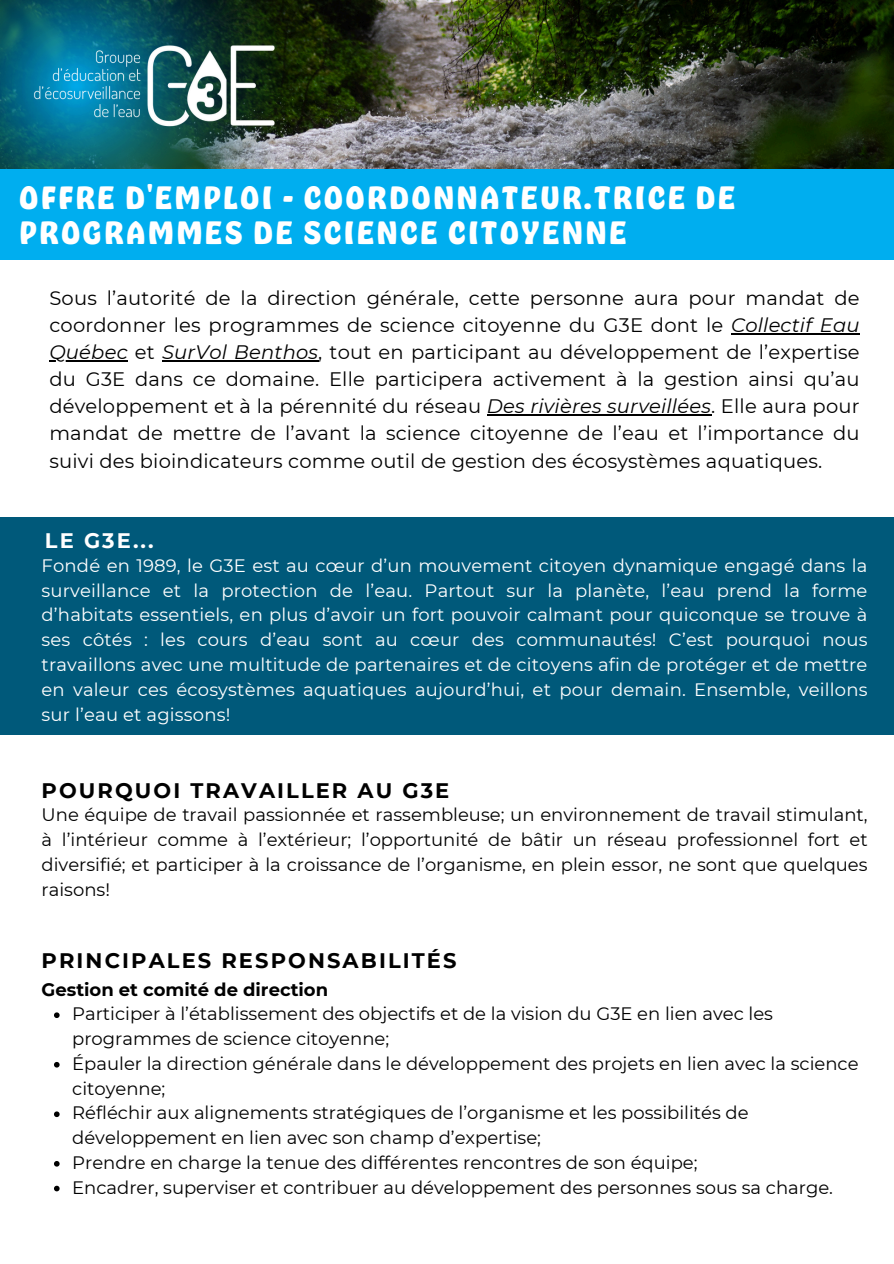
<style>
.page{position:relative;width:894px;height:1264px;background:#fff}
.page>*{position:absolute;margin:0;border:0;box-sizing:border-box;transform-origin:0 0}
.t1{font:700 29.55px/34.8px "Hobeaux";letter-spacing:.1em;color:#fff}
.t2{font:700 21px "Montserrat";letter-spacing:.1em;color:#000}
.t3{font:700 21px "Montserrat";color:#fff}
.t4{font:19.5px/27px "Montserrat";letter-spacing:.01em;color:#000}
.t5{font:18px/24.8px "Montserrat";color:#000}
.t6{font:18px/24.8px "Montserrat";letter-spacing:.01em;color:#fff;text-align:justify}
.t7{font:700 18px "Montserrat";color:#000}
.s1{font-style:italic}
</style>
<div class="page">
<div style="left:0;top:169px;width:893px;height:91px;background:#00aeef"></div>
<div style="left:0;top:517px;width:892px;height:217px;background:#00597a"></div>
<img style="left:329px;top:0;width:564px;height:169px">
<img style="left:0;top:0;width:329px;height:169px">
<img style="left:9px;top:20px;width:290px;height:130px">
<hr style="left:731px;top:333px;width:128px;height:2px;background:#000">
<hr style="left:49px;top:360px;width:79px;height:2px;background:#000">
<hr style="left:162px;top:360px;width:156px;height:2px;background:#000">
<hr style="left:487px;top:414px;width:224px;height:2px;background:#000">
<svg style="left:54px;top:1012px;width:6px;height:6px"></svg>
<svg style="left:54px;top:1062px;width:6px;height:5px"></svg>
<svg style="left:54px;top:1111px;width:6px;height:6px"></svg>
<svg style="left:54px;top:1161px;width:6px;height:5px"></svg>
<svg style="left:54px;top:1185px;width:6px;height:6px"></svg>
<p class="t1" style="left:19px;top:180px;width:717px">OFFRE D'EMPLOI - COORDONNATEUR.TRICE DE<br>PROGRAMMES DE SCIENCE CITOYENNE</p>
<p class="t4" style="left:49px;top:285px;width:811px">Sous l’autorité de la direction générale, cette personne aura pour mandat de coordonner les programmes de science citoyenne du G3E dont le <span class="s1">Collectif Eau</span></p>
<p class="t4" style="left:49px;top:339px;width:811px;text-align:justify"><span class="s1">Québec</span> et <span class="s1">SurVol Benthos</span>, tout en participant au développement de l’expertise du G3E dans ce domaine. Elle participera activement à la gestion ainsi qu’au développement et à la pérennité du réseau <span class="s1">Des rivières surveillées</span>. Elle aura pour mandat de mettre de l’avant la science citoyenne de l’eau et l’importance du suivi des bioindicateurs comme outil de gestion des écosystèmes aquatiques.</p>
<p class="t3" style="left:45px;top:528px;width:110px">LE G3E...</p>
<p class="t6" style="left:42px;top:553px;width:827px">Fondé en 1989, le G3E est au cœur d’un mouvement citoyen dynamique engagé dans la surveillance et la protection de l’eau. Partout sur la planète, l’eau prend la forme d’habitats essentiels, en plus d’avoir un fort pouvoir calmant pour quiconque se trouve à ses côtés : les cours d’eau sont au cœur des communautés! C’est pourquoi nous travaillons avec une multitude de partenaires et de citoyens afin de protéger et de mettre en valeur ces écosystèmes aquatiques aujourd’hui, et pour demain. Ensemble, veillons sur l’eau et agissons!</p>
<h2 class="t2" style="left:42px;top:777px;width:409px">POURQUOI TRAVAILLER AU G3E</h2>
<h3 class="t5" style="left:42px;top:802px;width:827px;text-align:justify">Une équipe de travail passionnée et rassembleuse; un environnement de travail stimulant, à l’intérieur comme à l’extérieur; l’opportunité de bâtir un réseau professionnel fort et diversifié; et participer à la croissance de l’organisme, en plein essor, ne sont que quelques raisons!</h3>
<p class="t2" style="left:42px;top:948px;width:416px">PRINCIPALES RESPONSABILITÉS</p>
<p class="t7" style="left:42px;top:978px;width:288px">Gestion et comité de direction</p>
<h2 class="t5" style="left:72px;top:1001px;width:702px">Participer à l’établissement des objectifs et de la vision du G3E en lien avec les programmes de science citoyenne;</h2>
<p class="t5" style="left:72px;top:1050px;width:787px">Épauler la direction générale dans le développement des projets en lien avec la science citoyenne;</p>
<p class="t5" style="left:72px;top:1100px;width:677px">Réfléchir aux alignements stratégiques de l’organisme et les possibilités de développement en lien avec son champ d’expertise;</p>
<h2 class="t5" style="left:72px;top:1149px;width:626px">Prendre en charge la tenue des différentes rencontres de son équipe;</h2>
<h4 class="t5" style="left:72px;top:1174px;width:762px">Encadrer, superviser et contribuer au développement des personnes sous sa charge.</h4>
</div>
